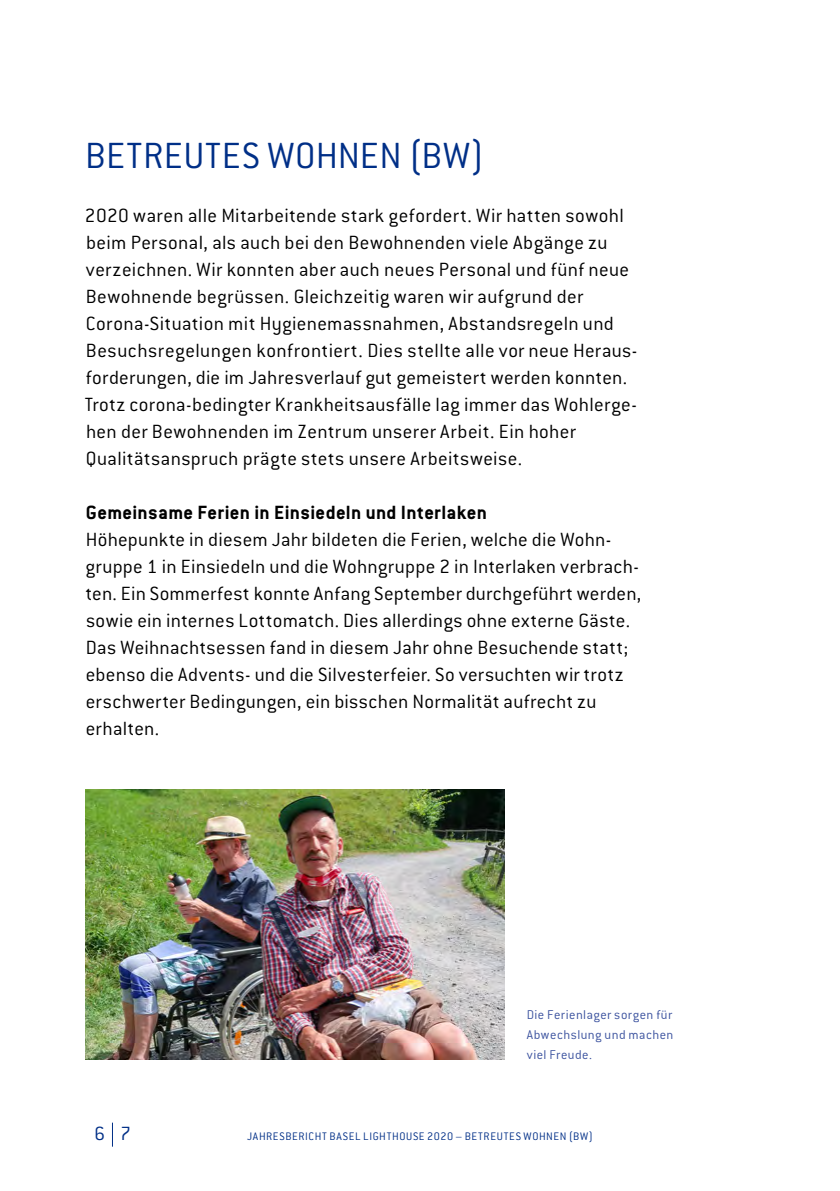
<style>
.page{position:relative;width:840px;height:1191px;background:#fff}
.page>*{position:absolute;margin:0;border:0;box-sizing:border-box;transform-origin:0 0}
.t1{font:300 40px "Conduit ITC";letter-spacing:.015em;color:#002f87}
.t2{font:300 21px/27px "Conduit ITC";letter-spacing:.015em;color:#000}
.t3{font:700 21px "Conduit ITC";letter-spacing:.015em;color:#000}
.t4{font:300 21px "Conduit ITC";color:#002f87}
.t5{font:300 14px/20px "Conduit ITC";letter-spacing:.035em;color:#3c539f;text-align:justify}
.t6{font:300 12px "Conduit ITC";letter-spacing:.055em;color:#002f87}
</style>
<div class="page">
<svg style="left:112px;top:1122px;width:1px;height:24px"></svg>
<img style="left:85px;top:789px;width:418px;height:270px">
<h1 class="t1" style="left:85px;top:134px;width:399px">BETREUTES WOHNEN (BW)</h1>
<p class="t2" style="left:85px;top:202px;width:553px">2020 waren alle Mitarbeitende stark gefordert. Wir hatten sowohl beim Personal, als auch bei den Bewohnenden viele Abgänge zu verzeichnen. Wir konnten aber auch neues Personal und fünf neue Bewohnende begrüssen. Gleichzeitig waren wir aufgrund der Corona-Situation mit Hygienemassnahmen, Abstandsregeln und Besuchsregelungen konfrontiert. Dies stellte alle vor neue Heraus&shy;forderungen, die im Jahresverlauf gut gemeistert werden konnten.<br>Trotz corona-bedingter Krankheitsausfälle lag immer das Wohlerge&shy;hen der Bewohnenden im Zentrum unserer Arbeit. Ein hoher Qualitätsanspruch prägte stets unsere Arbeitsweise.</p>
<p class="t3" style="left:86px;top:500px;width:402px">Gemeinsame Ferien in Einsiedeln und Interlaken</p>
<p class="t2" style="left:85px;top:526px;width:557px">Höhepunkte in diesem Jahr bildeten die Ferien, welche die Wohn&shy;gruppe 1 in Einsiedeln und die Wohngruppe 2 in Interlaken verbrach&shy;ten. Ein Sommerfest konnte Anfang September durchgeführt werden, sowie ein internes Lottomatch. Dies allerdings ohne externe Gäste.<br>Das Weihnachtsessen fand in diesem Jahr ohne Besuchende statt; ebenso die Advents- und die Silvesterfeier. So versuchten wir trotz erschwerter Bedingungen, ein bisschen Normalität aufrecht zu erhalten.</p>
<p class="t5" style="left:526px;top:1005px;width:148px">Die Ferienlager sorgen für Abwechslung und machen viel Freude.</p>
<p class="t4" style="left:94px;top:1122px;width:38px">6 7</p>
<p class="t6" style="left:247px;top:1130px;width:347px">JAHRESBERICHT BASEL LIGHTHOUSE 2020 – BETREUTES WOHNEN (BW)</p>
</div>
